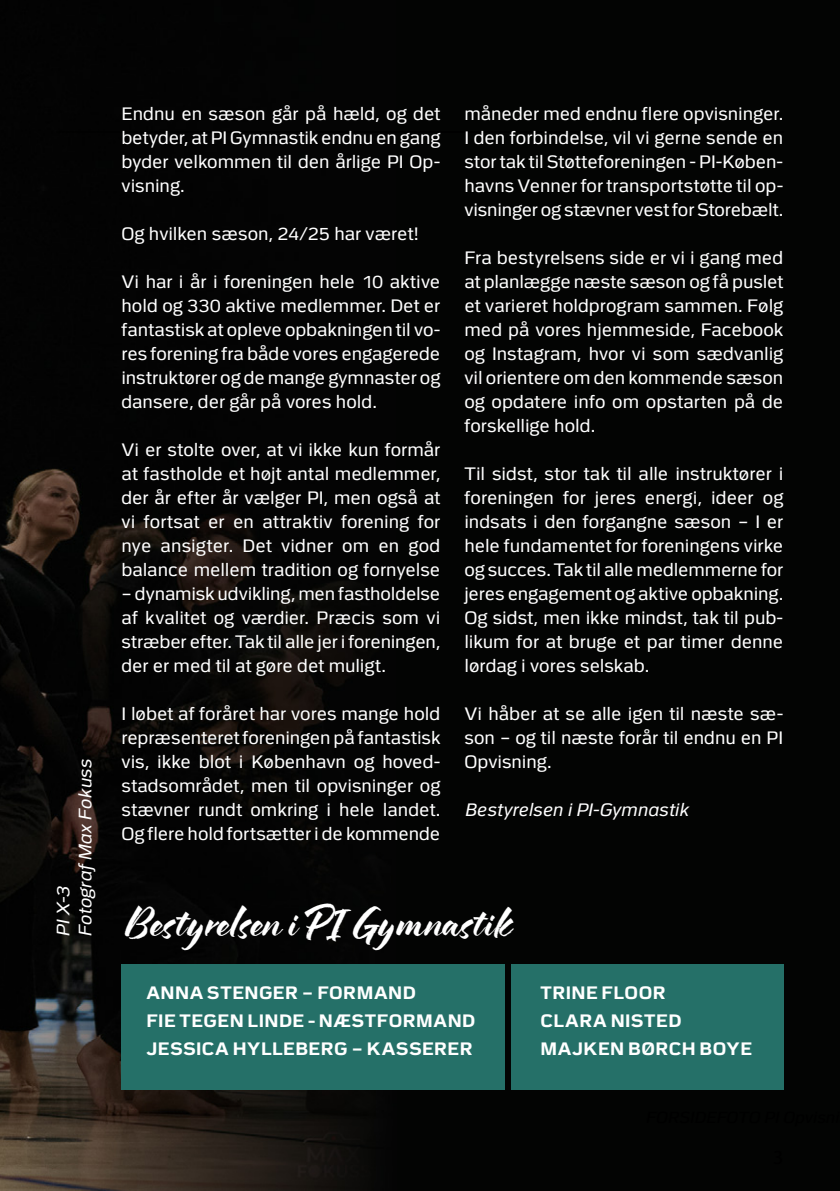
<style>
.page{position:relative;width:840px;height:1191px;background:#fff}
.page>*{position:absolute;margin:0;border:0;box-sizing:border-box;transform-origin:0 0}
.t1{font:32px "Hello Bloomie Script";letter-spacing:-.01em;color:#fff}
.t2{font:18px/24px "Politi";color:#fff;text-align:justify}
.t3{font:700 18px/28px "Politi";letter-spacing:.03em;color:#fff}
.t4{font:italic 18px/22px "Politi";color:#fff}
</style>
<div class="page">
<div style="left:0;top:0;width:839px;height:1191px;background:#030403"></div>
<hr style="left:57px;top:132px;width:725px;height:1px;background:#000">
<img style="left:0;top:468px;width:396px;height:723px">
<div style="left:510px;top:964px;width:272px;height:125px;background:#257068"></div>
<div style="left:121px;top:964px;width:384px;height:125px;background:#257068"></div>
<p class="t4" style="left:53px;top:936px;width:179px;rotate:-90deg">PI X-3<br>Fotograf Max Fokuss</p>
<p class="t2" style="left:121px;top:102px;width:320px">Endnu en sæson går på hæld, og det betyder, at PI Gymnastik endnu en gang byder velkommen til den årlige PI Op&shy;visning.</p>
<p class="t2" style="left:121px;top:222px;width:299px">Og hvilken sæson, 24/25 har været!</p>
<p class="t2" style="left:121px;top:270px;width:320px">Vi har i år i foreningen hele 10 aktive hold og 330 aktive medlemmer. Det er fantastisk at opleve opbakningen til vo&shy;res forening fra både vores engagerede instruktører og de mange gymnaster og dansere, der går på vores hold.</p>
<p class="t2" style="left:121px;top:438px;width:320px">Vi er stolte over, at vi ikke kun formår at fastholde et højt antal medlemmer, der år efter år vælger PI, men også at vi fortsat er en attraktiv forening for nye ansigter. Det vidner om en god balance mellem tradition og fornyelse</p>
<p class="t2" style="left:121px;top:582px;width:320px">– dynamisk udvikling, men fastholdelse af kvalitet og værdier. Præcis som vi stræber efter. Tak til alle jer i foreningen, der er med til at gøre det muligt.</p>
<p class="t2" style="left:121px;top:702px;width:320px">I løbet af foråret har vores mange hold repræsenteret foreningen på fantastisk vis, ikke blot i København og hoved&shy;stadsområdet, men til opvisninger og stævner rundt omkring i hele landet.<br>Og flere hold fortsætter i de kommende</p>
<p class="t2" style="left:464px;top:102px;width:320px">måneder med endnu flere opvisninger.<br>I den forbindelse, vil vi gerne sende en stor tak til Støtteforeningen - PI-Køben&shy;havns Venner for transportstøtte til op&shy;visninger og stævner vest for Storebælt.</p>
<p class="t2" style="left:464px;top:246px;width:320px">Fra bestyrelsens side er vi i gang med at planlægge næste sæson og få puslet et varieret holdprogram sammen. Følg med på vores hjemmeside, Facebook og Instagram, hvor vi som sædvanlig vil orientere om den kommende sæson og opdatere info om opstarten på de forskellige hold.</p>
<p class="t2" style="left:464px;top:462px;width:320px">Til sidst, stor tak til alle instruktører i foreningen for jeres energi, ideer og indsats i den forgangne sæson – I er hele fundamentet for foreningens virke og succes. Tak til alle medlemmerne for jeres engagement og aktive opbakning.<br>Og sidst, men ikke mindst, tak til pub&shy;likum for at bruge et par timer denne lørdag i vores selskab.</p>
<p class="t2" style="left:464px;top:702px;width:320px">Vi håber at se alle igen til næste sæ&shy;son – og til næste forår til endnu en PI Opvisning.</p>
<p class="t4" style="left:464px;top:799px;width:225px">Bestyrelsen i PI-Gymnastik</p>
<h1 class="t1" style="left:121px;top:905px;width:395px">Bestyrelsen i PI Gymnastik</h1>
<p class="t3" style="left:146px;top:979px;width:330px">ANNA STENGER – FORMAND<br>FIE TEGEN LINDE - NÆSTFORMAND<br>JESSICA HYLLEBERG – KASSERER</p>
<p class="t3" style="left:540px;top:979px;width:213px">TRINE FLOOR<br>CLARA NISTED<br>MAJKEN BØRCH BOYE</p>
</div>
